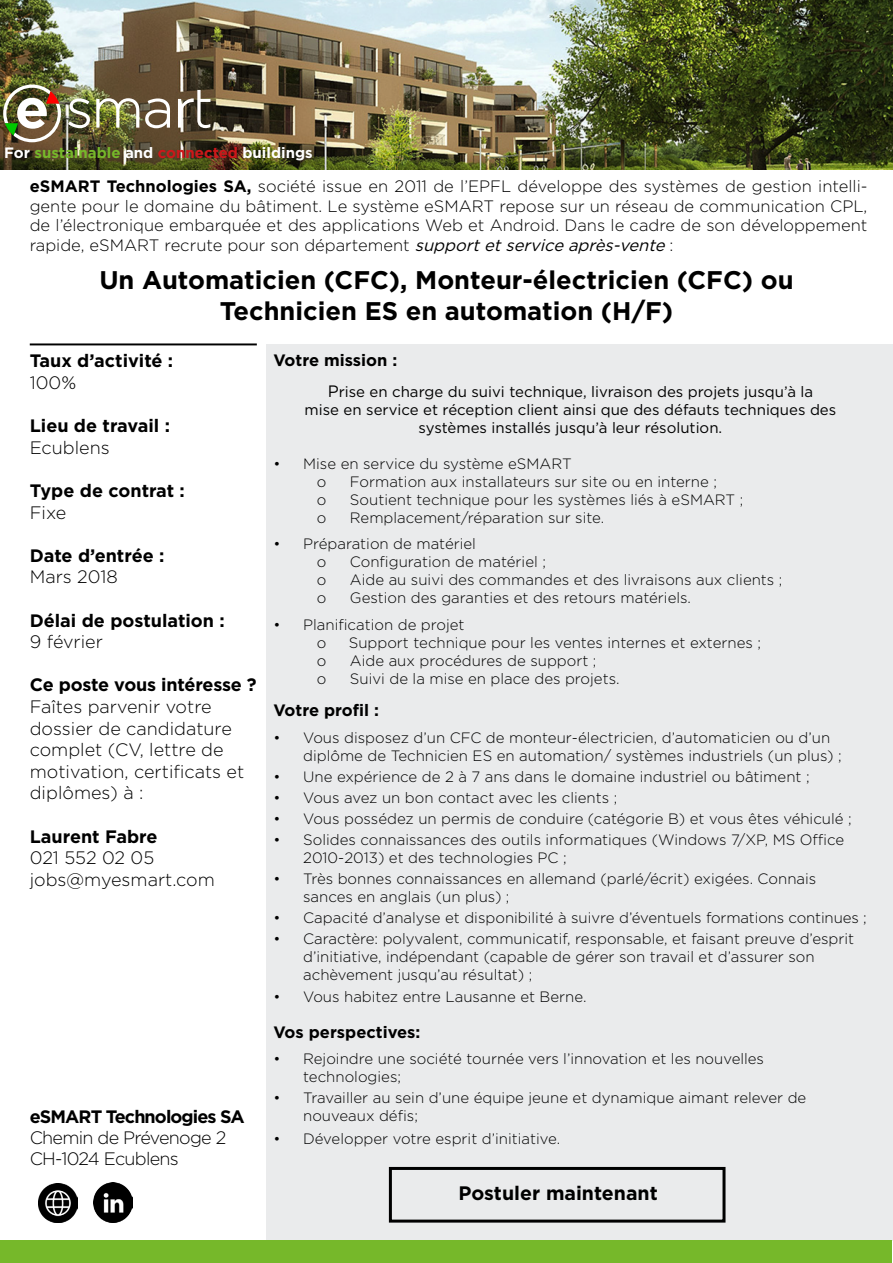
<style>
.page{position:relative;width:893px;height:1263px;background:#fff}
.page>*{position:absolute;margin:0;border:0;box-sizing:border-box;transform-origin:0 0}
.t1{font:700 25.5px/30.6px "Gotham";color:#000;text-align:center}
.t2{font:700 19.5px "Gotham";color:#000}
.t3{font:300 18px/21.6px "Gotham";color:#000}
.t4{font:700 18px "Gotham";letter-spacing:-.005em;color:#000}
.t5{font:300 18px/21px "Gotham";letter-spacing:-.04em;color:#000}
.t6{font:700 18px "Gotham";letter-spacing:-.05em;color:#000}
.t7{font:300 16.5px/19.8px "Gotham";color:#000;text-align:justify}
.t8{font:700 16.5px "Gotham";color:#000}
.t9{font:300 15px/18px "Gotham";color:#000}
.t10{font:15px/18px "Gotham";color:#000;text-align:center}
.t11{font:700 15px "Gotham";color:#fff}
.s1{color:#76b82a}
.s2{color:#cd171a}
.s3{font-weight:700}
.s4{font-weight:400;font-style:italic}
.s5{font-size:16.5px}
</style>
<div class="page">
<img style="left:0;top:0;width:893px;height:169px">
<img style="left:94px;top:1182px;width:39px;height:40px">
<div style="left:266px;top:344px;width:627px;height:897px;background:#eaebec"></div>
<div style="left:389px;top:1167px;width:336px;height:55px;border:3px solid #000"></div>
<img style="left:39px;top:1183px;width:39px;height:39px">
<div style="left:0;top:1241px;width:891px;height:22px;background:#76b82a"></div>
<hr style="left:30px;top:343px;width:227px;height:2px;background:#000">
<svg style="left:68px;top:98px;width:22px;height:30px"></svg>
<svg style="left:96px;top:98px;width:43px;height:30px"></svg>
<svg style="left:145px;top:98px;width:25px;height:30px"></svg>
<svg style="left:178px;top:90px;width:32px;height:38px"></svg>
<img style="left:3px;top:85px;width:58px;height:57px">
<p class="t11" style="left:4px;top:143px;width:310px">For <span class="s1">sustainable</span> and <span class="s2">connected</span> buildings</p>
<p class="t7" style="left:30px;top:176px;width:839px"><span class="s3">eSMART Technologies SA,</span> société issue en 2011 de l’EPFL développe des systèmes de gestion intelli&shy;gente pour le domaine du bâtiment. Le système eSMART repose sur un réseau de communication CPL, de l’électronique embarquée et des applications Web et Android. Dans le cadre de son développement rapide, eSMART recrute pour son département <span class="s4">supportetservice après-vente</span> :</p>
<h1 class="t1" style="left:99px;top:265px;width:696px">Un Automaticien (CFC), Monteur-électricien (CFC) ou<br>Technicien ES en automation (H/F)</h1>
<p class="t4" style="left:30px;top:349px;width:145px">Taux d’activité :</p>
<p class="t3" style="left:30px;top:371px;width:48px">100%</p>
<p class="t4" style="left:30px;top:414px;width:142px">Lieu de travail :</p>
<p class="t3" style="left:30px;top:436px;width:82px">Ecublens</p>
<p class="t4" style="left:30px;top:479px;width:157px">Type de contrat :</p>
<p class="t3" style="left:30px;top:501px;width:38px">Fixe</p>
<p class="t4" style="left:30px;top:543px;width:136px">Date d’entrée :</p>
<p class="t3" style="left:30px;top:566px;width:90px">Mars 2018</p>
<p class="t4" style="left:30px;top:608px;width:197px">Délai de postulation :</p>
<p class="t3" style="left:30px;top:630px;width:75px">9 février</p>
<p class="t4" style="left:30px;top:673px;width:228px">Ce poste vous intéresse ?</p>
<p class="t3" style="left:30px;top:695px;width:216px">Faîtes parvenir votre dossier de candidature complet (CV, lettre de motivation, certificats et diplômes) à :</p>
<p class="t4" style="left:30px;top:824px;width:129px">Laurent Fabre</p>
<p class="t3" style="left:30px;top:846px;width:187px">021 552 02 05 jobs@myesmart.com</p>
<p class="t6" style="left:30px;top:1104px;width:216px">eSMART Technologies SA</p>
<p class="t5" style="left:30px;top:1126px;width:198px">Chemin de Prévenoge 2<br>CH-1024 Ecublens</p>
<p class="t8" style="left:273px;top:349px;width:125px">Votre mission :</p>
<p class="t10" style="left:305px;top:382px;width:533px"><span class="s5">P</span>rise en charge du suivi technique, livraison des projets jusqu’à la<br>mise en service et réception client ainsi que des défauts techniques des systèmes installés jusqu’à leur résolution.</p>
<p class="t9" style="left:317px;top:454px;width:257px;text-indent:-43px">• Mise en service du système eSMART o</p>
<p class="t9" style="left:350px;top:472px;width:369px">Formation aux installateurs sur site ou en interne ;</p>
<p class="t9" style="left:317px;top:490px;width:11px">o</p>
<p class="t9" style="left:350px;top:490px;width:395px">Soutient technique pour les systèmes liés à eSMART ;</p>
<p class="t9" style="left:317px;top:508px;width:11px">o</p>
<p class="t9" style="left:350px;top:508px;width:256px">Remplacement/réparation sur site.</p>
<p class="t9" style="left:317px;top:535px;width:161px;text-indent:-43px">• Préparation de matériel o</p>
<p class="t9" style="left:350px;top:553px;width:197px">Configuration de matériel ;</p>
<p class="t9" style="left:317px;top:571px;width:11px">o</p>
<p class="t9" style="left:350px;top:571px;width:434px">Aide au suivi des commandes et des livraisons aux clients ;</p>
<p class="t9" style="left:317px;top:589px;width:11px">o</p>
<p class="t9" style="left:350px;top:589px;width:343px">Gestion des garanties et des retours matériels.</p>
<p class="t9" style="left:317px;top:615px;width:149px;text-indent:-43px">• Planification de projet o</p>
<p class="t9" style="left:349px;top:633px;width:414px">Support technique pour les ventes internes et externes ;</p>
<p class="t9" style="left:317px;top:651px;width:11px">o</p>
<p class="t9" style="left:350px;top:651px;width:248px">Aide aux procédures de support ;</p>
<p class="t9" style="left:317px;top:669px;width:11px">o</p>
<p class="t9" style="left:350px;top:669px;width:271px">Suivi de la mise en place des projets.</p>
<p class="t8" style="left:273px;top:699px;width:107px">Votre profil :</p>
<p class="t9" style="left:303px;top:728px;width:540px;text-indent:-30px">• Vous disposez d’un CFC de monteur-électricien, d’automaticien ou d’un diplôme de Technicien ES en automation/ systèmes industriels (un plus) ;</p>
<p class="t9" style="left:273px;top:767px;width:538px">• Une expérience de 2 à 7 ans dans le domaine industriel ou bâtiment ;</p>
<p class="t9" style="left:273px;top:788px;width:345px">• Vous avez un bon contact avec les clients ;</p>
<p class="t9" style="left:273px;top:809px;width:580px">• Vous possédez un permis de conduire (catégorie B) et vous êtes véhiculé ;</p>
<p class="t9" style="left:303px;top:830px;width:543px;text-indent:-30px">• Solides connaissances des outils informatiques (Windows 7/XP, MS Office<br>2010-2013) et des technologies PC ;</p>
<p class="t9" style="left:303px;top:869px;width:515px;text-indent:-30px">• Très bonnes connaissances en allemand (parlé/écrit) exigées. Connais sances en anglais (un plus) ;</p>
<p class="t9" style="left:273px;top:908px;width:595px">• Capacité d’analyse et disponibilité à suivre d’éventuels formations continues ;</p>
<p class="t9" style="left:303px;top:929px;width:552px;text-indent:-30px">• Caractère: polyvalent, communicatif, responsable, et faisant preuve d’esprit d’initiative, indépendant (capable de gérer son travail et d’assurer son achèvement jusqu’au résultat) ;</p>
<p class="t9" style="left:273px;top:987px;width:315px">• Vous habitez entre Lausanne et Berne.</p>
<p class="t8" style="left:273px;top:1021px;width:149px">Vos perspectives:</p>
<p class="t9" style="left:303px;top:1049px;width:462px;text-indent:-30px">• Rejoindre une société tournée vers l’innovation et les nouvelles technologies;</p>
<p class="t9" style="left:303px;top:1088px;width:505px;text-indent:-30px">• Travailler au sein d’une équipe jeune et dynamique aimant relever de nouveaux défis;</p>
<p class="t9" style="left:273px;top:1129px;width:288px">• Développer votre esprit d’initiative.</p>
<h2 class="t2" style="left:458px;top:1180px;width:201px">Postuler maintenant</h2>
</div>
